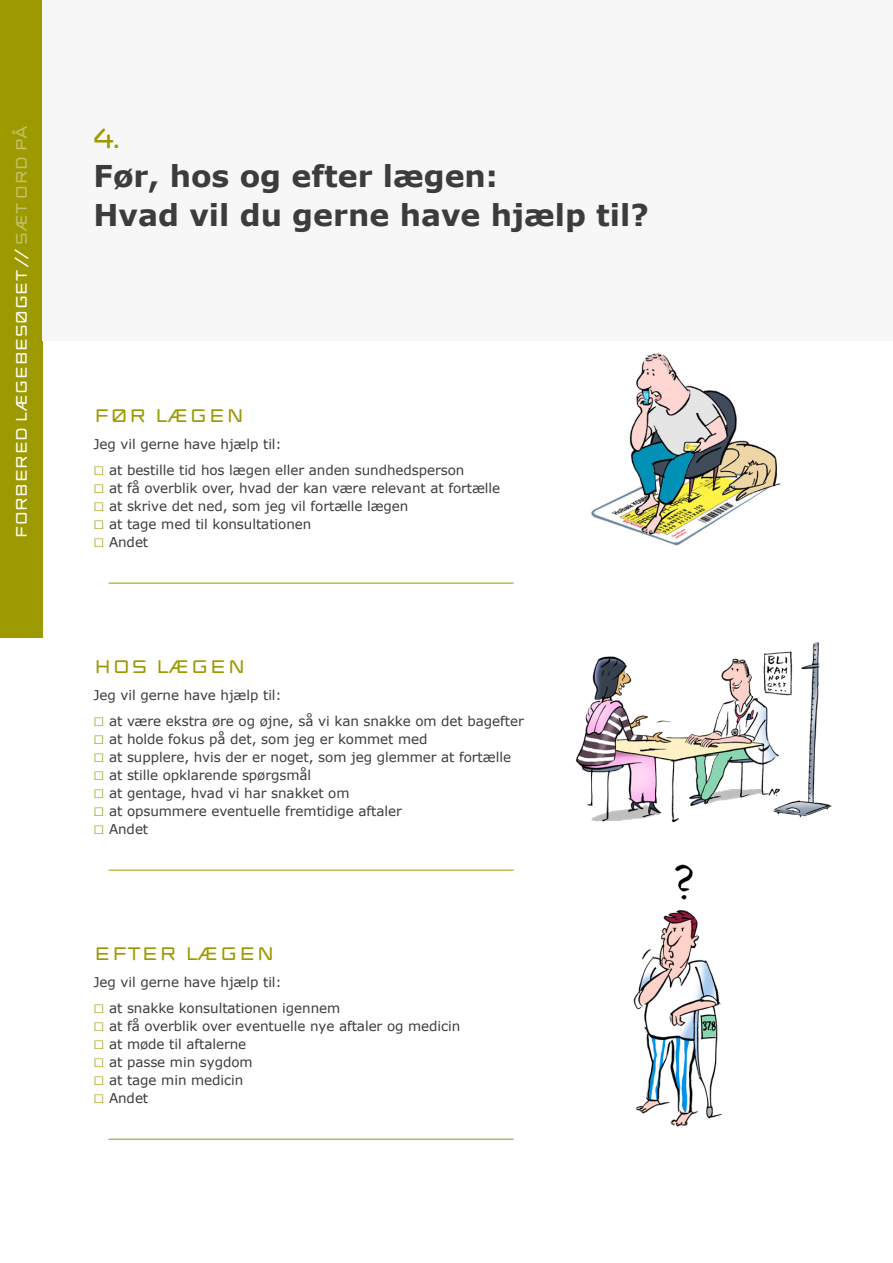
<style>
.page{position:relative;width:893px;height:1263px;background:#fff}
.page>*{position:absolute;margin:0;border:0;box-sizing:border-box;transform-origin:0 0}
.t1{font:700 30px/39px "Verdana";color:#3c3c3c}
.t2{font:27px "REGIONSJAELLANDLUKKET";color:#9c9a00}
.t3{font:18px "REGIONSJAELLANDLUKKET";color:#9c9a00}
.t4{font:15px "REGIONSJAELLANDLUKKET";letter-spacing:-.08em;color:#fff}
.t5{font:13.5px "Verdana";letter-spacing:-.005em;color:#3c3c3c}
.s1{color:#c4c266}
.s2{font-size:18px;color:#9c9a00}
</style>
<div class="page">
<div style="left:0;top:0;width:43px;height:638px;background:#9c9a00"></div>
<div style="left:43px;top:0;width:850px;height:340px;background:#f7f7f7"></div>
<hr style="left:109px;top:583px;width:405px;height:1px;background:#9c9a00">
<hr style="left:109px;top:870px;width:405px;height:1px;background:#9c9a00">
<hr style="left:109px;top:1139px;width:405px;height:1px;background:#9c9a00">
<img style="left:591px;top:353px;width:190px;height:193px">
<img style="left:633px;top:864px;width:89px;height:263px">
<img style="left:575px;top:641px;width:257px;height:182px">
<p class="t4" style="left:12px;top:539px;width:415px;rotate:-90deg">FORBERED LÆGEBESØGET // <span class="s1">SÆT ORD PÅ</span></p>
<h2 class="t2" style="left:94px;top:122px;width:28px">4.</h2>
<h1 class="t1" style="left:94px;top:157px;width:557px">Før, hos og efter lægen:<br>Hvad vil du gerne have hjælp til?</h1>
<h3 class="t3" style="left:94px;top:405px;width:153px">FØR LÆGEN</h3>
<p class="t5" style="left:94px;top:435px;width:190px">Jeg vil gerne have hjælp til:</p>
<p class="t5" style="left:94px;top:462px;width:372px"><span class="s2">□</span> at bestille tid hos lægen eller anden sundhedsperson</p>
<p class="t5" style="left:94px;top:480px;width:408px"><span class="s2">□</span> at få overblik over, hvad der kan være relevant at fortælle</p>
<p class="t5" style="left:94px;top:498px;width:316px"><span class="s2">□</span> at skrive det ned, som jeg vil fortælle lægen</p>
<p class="t5" style="left:94px;top:516px;width:219px"><span class="s2">□</span> at tage med til konsultationen</p>
<p class="t5" style="left:94px;top:534px;width:56px"><span class="s2">□</span> Andet</p>
<h3 class="t3" style="left:94px;top:656px;width:154px">HOS LÆGEN</h3>
<p class="t5" style="left:94px;top:686px;width:190px">Jeg vil gerne have hjælp til:</p>
<p class="t5" style="left:94px;top:713px;width:432px"><span class="s2">□</span> at være ekstra øre og øjne, så vi kan snakke om det bagefter</p>
<p class="t5" style="left:94px;top:731px;width:335px"><span class="s2">□</span> at holde fokus på det, som jeg er kommet med</p>
<p class="t5" style="left:94px;top:749px;width:419px"><span class="s2">□</span> at supplere, hvis der er noget, som jeg glemmer at fortælle</p>
<p class="t5" style="left:94px;top:767px;width:219px"><span class="s2">□</span> at stille opklarende spørgsmål</p>
<p class="t5" style="left:94px;top:785px;width:257px"><span class="s2">□</span> at gentage, hvad vi har snakket om</p>
<p class="t5" style="left:94px;top:803px;width:310px"><span class="s2">□</span> at opsummere eventuelle fremtidige aftaler</p>
<p class="t5" style="left:94px;top:821px;width:56px"><span class="s2">□</span> Andet</p>
<h3 class="t3" style="left:94px;top:943px;width:183px">EFTER LÆGEN</h3>
<p class="t5" style="left:94px;top:973px;width:190px">Jeg vil gerne have hjælp til:</p>
<p class="t5" style="left:94px;top:1000px;width:248px"><span class="s2">□</span> at snakke konsultationen igennem</p>
<p class="t5" style="left:94px;top:1018px;width:368px"><span class="s2">□</span> at få overblik over eventuelle nye aftaler og medicin</p>
<p class="t5" style="left:94px;top:1036px;width:154px"><span class="s2">□</span> at møde til aftalerne</p>
<p class="t5" style="left:94px;top:1054px;width:161px"><span class="s2">□</span> at passe min sygdom</p>
<p class="t5" style="left:94px;top:1072px;width:151px"><span class="s2">□</span> at tage min medicin</p>
<p class="t5" style="left:94px;top:1090px;width:56px"><span class="s2">□</span> Andet</p>
</div>
